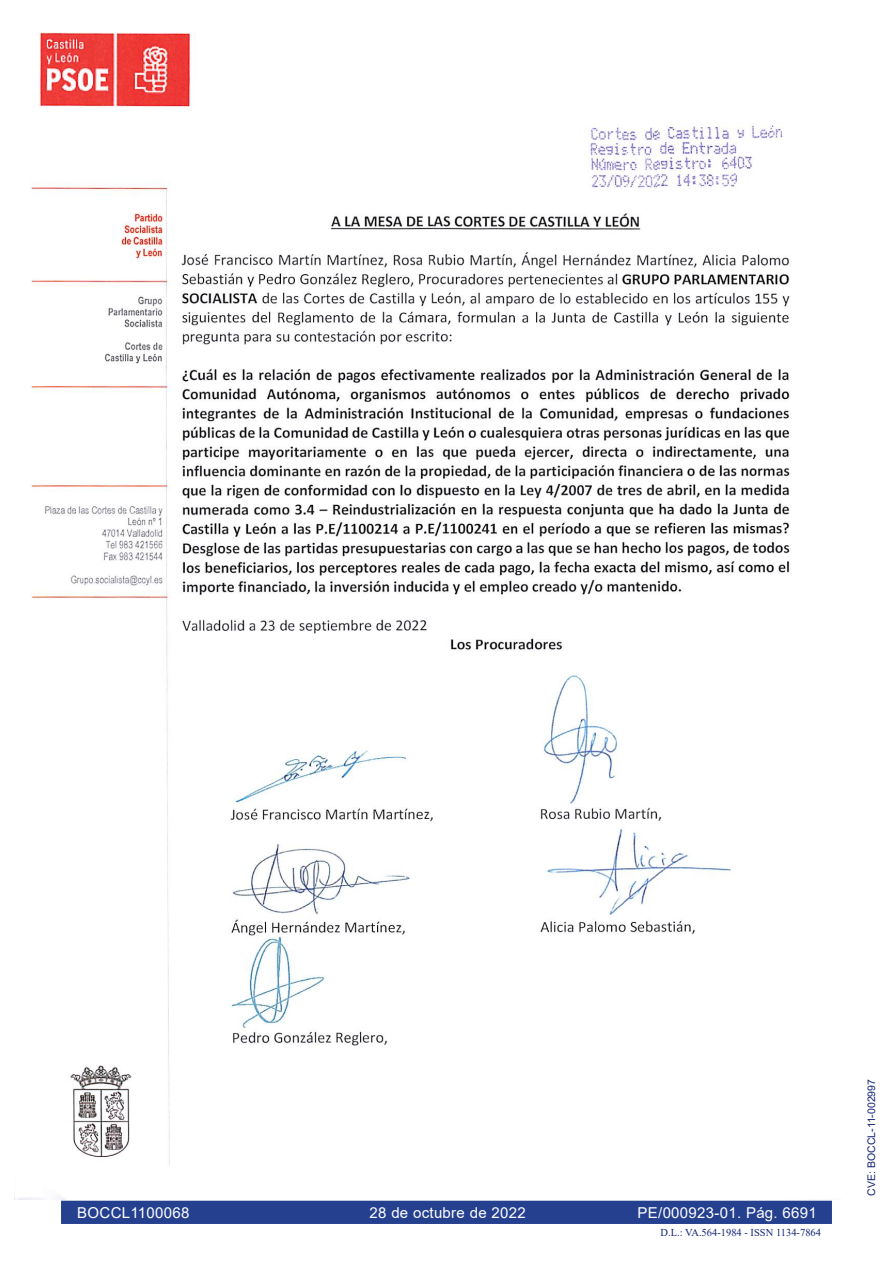
<style>
.page{position:relative;width:893px;height:1263px;background:#fff}
.page>*{position:absolute;margin:0;border:0;box-sizing:border-box;transform-origin:0 0}
.E_CVE{font:15px "Arial";letter-spacing:.02em;color:#fff}
.t1{font:10.5px "Times New Roman";color:#132477}
.t2{font:10.5px "Arial";color:#132477}
</style>
<div class="page">
<div style="left:60px;top:1200px;width:773px;height:25px;background:#25408f"></div>
<div style="left:60px;top:1199px;width:773px;height:26px;border:2px solid #fff"></div>
<img style="left:18px;top:32px;width:815px;height:1168px">
<p class="E_CVE" style="left:77px;top:1202px;width:114px">BOCCL1100068</p>
<p class="E_CVE" style="left:370px;top:1202px;width:158px">28 de octubre de 2022</p>
<p class="E_CVE" style="left:638px;top:1202px;width:181px">PE/000923-01. Pág. 6691</p>
<p class="t1" style="left:661px;top:1225px;width:162px">D.L.: VA.564-1984 - ISSN 1134-7864</p>
<p class="t2" style="left:864px;top:1195px;width:118px;rotate:-90deg">CVE: BOCCL-11-002997</p>
</div>
